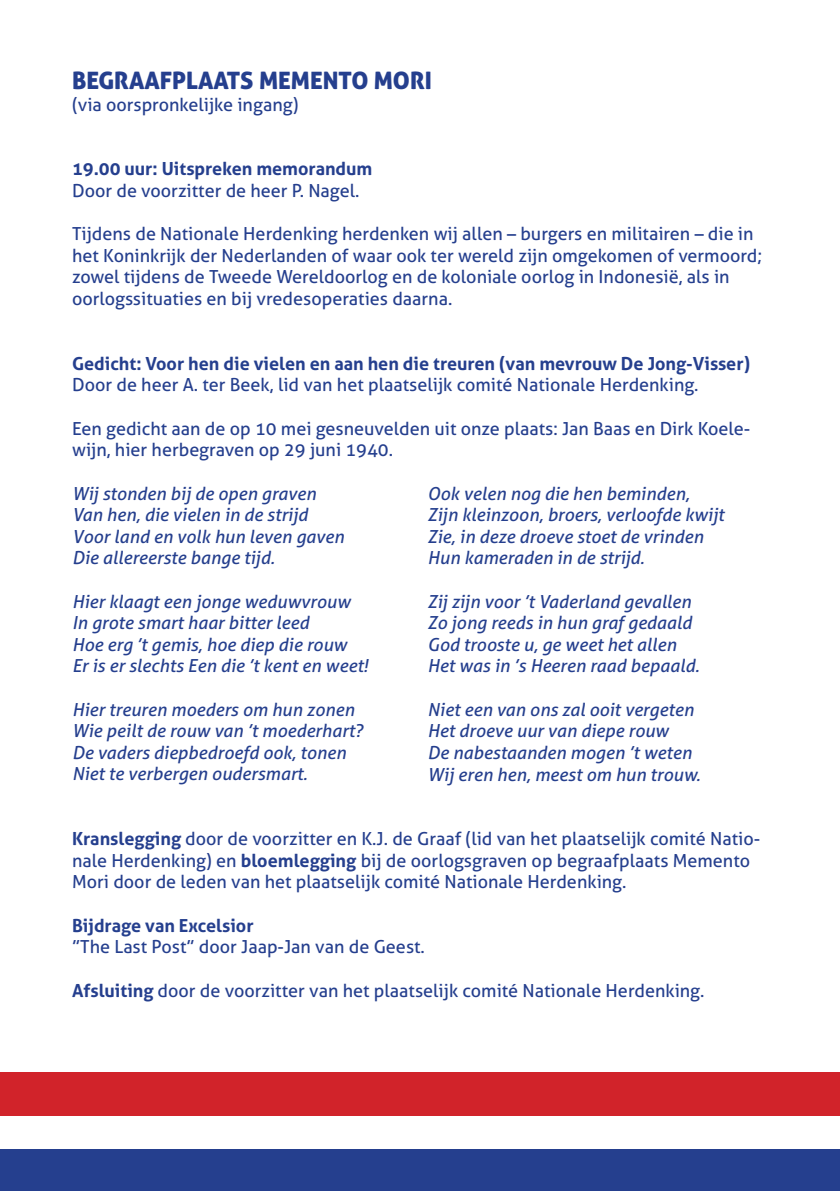
<style>
.page{position:relative;width:840px;height:1191px;background:#fff}
.page>*{position:absolute;margin:0;border:0;box-sizing:border-box;transform-origin:0 0}
.t1{font:24px "Aller Display";color:#253f8e}
.t2{font:18px/21.6px "Aller";color:#253f8e}
.t3{font:italic 18px "Aller";color:#253f8e}
.t4{font:700 18px "Aller";color:#253f8e}
.s1{font-weight:700}
</style>
<div class="page">
<div style="left:0;top:1148px;width:839px;height:43px;background:#253f8e"></div>
<div style="left:0;top:1072px;width:839px;height:44px;background:#d1232a"></div>
<p class="t1" style="left:72px;top:65px;width:361px">BEGRAAFPLAATS MEMENTO MORI</p>
<p class="t2" style="left:72px;top:93px;width:228px">(via oorspronkelijke ingang)</p>
<p class="t4" style="left:72px;top:158px;width:301px">19.00 uur: Uitspreken memorandum</p>
<p class="t2" style="left:72px;top:180px;width:289px">Door de voorzitter de heer P. Nagel.</p>
<p class="t2" style="left:72px;top:223px;width:691px">Tijdens de Nationale Herdenking herdenken wij allen – burgers en militairen – die in het Koninkrijk der Nederlanden of waar ook ter wereld zijn omgekomen of vermoord; zowel tijdens de Tweede Wereldoorlog en de koloniale oorlog in Indonesië, als in oorlogssituaties en bij vredesoperaties daarna.</p>
<p class="t4" style="left:72px;top:352px;width:679px">Gedicht: Voor hen die vielen en aan hen die treuren (van mevrouw De Jong-Visser)</p>
<p class="t2" style="left:72px;top:374px;width:627px">Door de heer A. ter Beek, lid van het plaatselijk comité Nationale Herdenking.</p>
<p class="t2" style="left:72px;top:417px;width:679px">Een gedicht aan de op 10 mei gesneuvelden uit onze plaats: Jan Baas en Dirk Koele&shy;wijn, hier herbegraven op 29 juni 1940.</p>
<p class="t3" style="left:72px;top:482px;width:245px">Wij stonden bij de open graven</p>
<p class="t3" style="left:72px;top:504px;width:237px">Van hen, die vielen in de strijd</p>
<p class="t3" style="left:72px;top:525px;width:273px">Voor land en volk hun leven gaven</p>
<p class="t3" style="left:72px;top:547px;width:204px">Die allereerste bange tijd.</p>
<p class="t3" style="left:72px;top:590px;width:280px">Hier klaagt een jonge weduwvrouw</p>
<p class="t3" style="left:72px;top:612px;width:238px">In grote smart haar bitter leed</p>
<p class="t3" style="left:72px;top:633px;width:276px">Hoe erg ’t gemis, hoe diep die rouw</p>
<p class="t3" style="left:72px;top:655px;width:297px">Er is er slechts Een die ’t kent en weet!</p>
<p class="t3" style="left:72px;top:698px;width:284px">Hier treuren moeders om hun zonen</p>
<p class="t3" style="left:72px;top:720px;width:292px">Wie peilt de rouw van ’t moederhart?</p>
<p class="t3" style="left:72px;top:741px;width:275px">De vaders diepbedroefd ook, tonen</p>
<p class="t3" style="left:72px;top:763px;width:237px">Niet te verbergen oudersmart.</p>
<p class="t3" style="left:427px;top:482px;width:263px">Ook velen nog die hen beminden,</p>
<p class="t3" style="left:427px;top:504px;width:298px">Zijn kleinzoon, broers, verloofde kwijt</p>
<p class="t3" style="left:427px;top:525px;width:277px">Zie, in deze droeve stoet de vrinden</p>
<p class="t3" style="left:427px;top:547px;width:218px">Hun kameraden in de strijd.</p>
<p class="t3" style="left:427px;top:590px;width:265px">Zij zijn voor ’t Vaderland gevallen</p>
<p class="t3" style="left:427px;top:612px;width:266px">Zo jong reeds in hun graf gedaald</p>
<p class="t3" style="left:427px;top:633px;width:250px">God trooste u, ge weet het allen</p>
<p class="t3" style="left:427px;top:655px;width:273px">Het was in ’s Heeren raad bepaald.</p>
<p class="t3" style="left:427px;top:698px;width:267px">Niet een van ons zal ooit vergeten</p>
<p class="t3" style="left:427px;top:720px;width:242px">Het droeve uur van diepe rouw</p>
<p class="t3" style="left:427px;top:741px;width:265px">De nabestaanden mogen ’t weten</p>
<p class="t3" style="left:427px;top:763px;width:274px">Wij eren hen, meest om hun trouw.</p>
<p class="t2" style="left:72px;top:828px;width:689px"><span class="s1">Kranslegging</span> door de voorzitter en K.J. de Graaf (lid van het plaatselijk comité Natio&shy;nale Herdenking) en <span class="s1">bloemlegging</span> bij de oorlogsgraven op begraafplaats Memento<br>Mori door de leden van het plaatselijk comité Nationale Herdenking.</p>
<p class="t4" style="left:72px;top:914px;width:183px">Bijdrage van Excelsior</p>
<p class="t2" style="left:72px;top:936px;width:354px">”The Last Post” door Jaap-Jan van de Geest.</p>
<p class="t2" style="left:72px;top:979px;width:633px"><span class="s1">Afsluiting</span> door de voorzitter van het plaatselijk comité Nationale Herdenking.</p>
</div>
